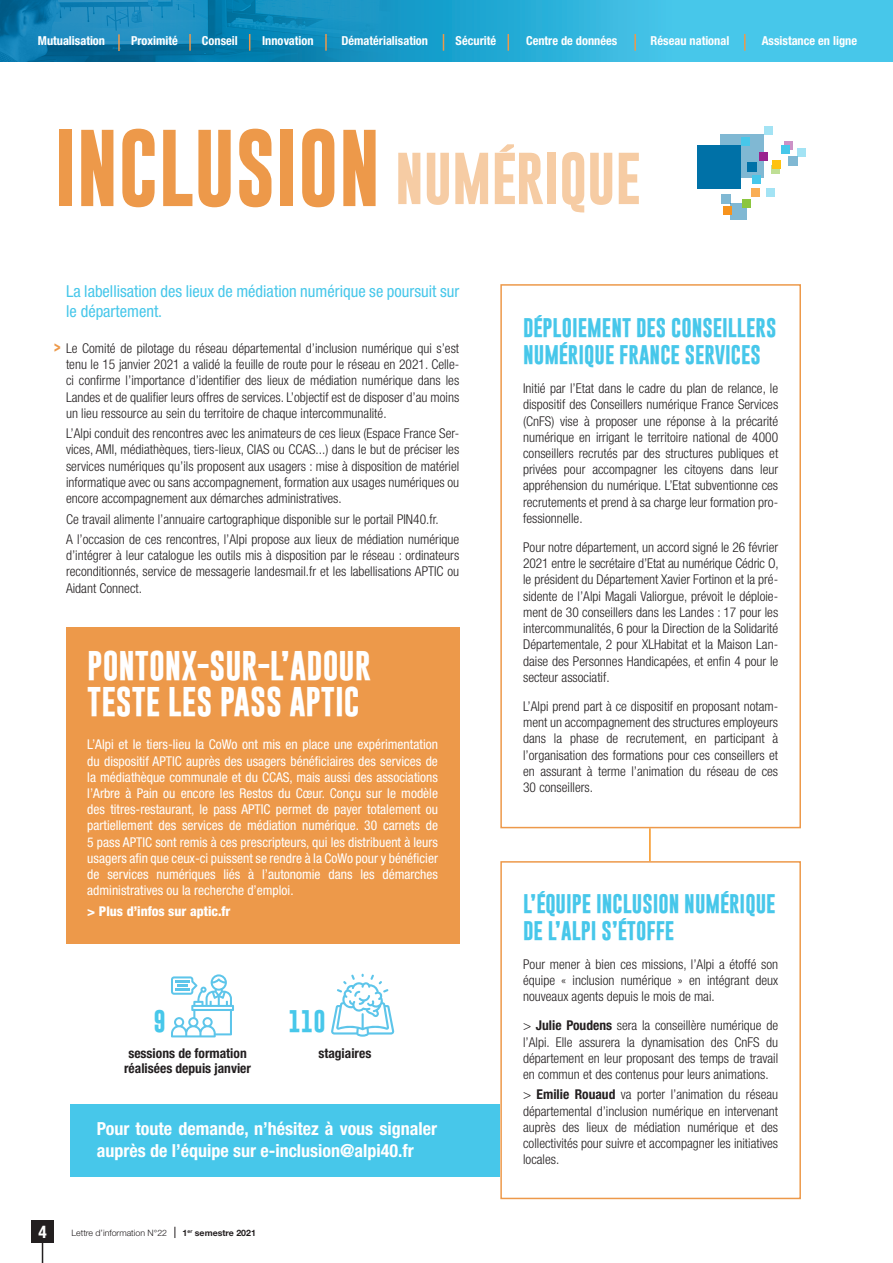
<style>
.page{position:relative;width:893px;height:1263px;background:#fff}
.page>*{position:absolute;margin:0;border:0;box-sizing:border-box;transform-origin:0 0}
.Titre_orange_clair{font:700 78px "Gobold";color:#ed994a}
.t1{font:700 52.5px "Gobold";color:#f6cca4}
.Titre_blanc{font:700 30px/36px "Gobold";color:#fff}
.Titre_bleu{font:700 22.65px "Gobold";color:#47c7ea}
.Titre_bleu-2{font:700 19.5px/27.2px "Gobold";color:#47c7ea}
.Texte_courant{font:700 condensed 18px/21.6px "Helvetica Neue LT Std";color:#fff}
.t2{font:700 condensed 17.25px "Helvetica Neue LT Std";color:#fff}
.Chapo{font:condensed 16.5px/19.8px "Helvetica Neue LT Std";color:#47c7ea}
.Texte_courant-2{font:300 condensed 13.5px/16.2px "Helvetica Neue LT Std";color:#231f20;text-align:justify}
.Texte_courant_blanc{font:condensed 13.5px/16.2px "Helvetica Neue LT Std";color:#fff;text-align:justify}
.Sous_titre_bleu{font:700 condensed 13.5px/15px "Helvetica Neue LT Std";color:#231f20;text-align:center}
.Texte_courant_blanc-2{font:800 condensed 13.5px "Helvetica Neue LT Std";color:#fff}
.t3{font:700 condensed 12.3px "Helvetica Neue LT Std";color:#fff}
.t4{font:300 8.85px "Helvetica Neue LT Std";color:#231f20}
.t5{font:700 8.85px "Helvetica Neue LT Std";color:#231f20}
.s1{font-family:"Gobold";font-weight:700;font-stretch:normal;color:#ed994a}
.s2{font-weight:700}
</style>
<div class="page">
<svg style="left:42px;top:1243px;width:1px;height:20px"></svg>
<div style="left:31px;top:1220px;width:23px;height:23px;background:#231f20"></div>
<svg style="left:405px;top:0;width:488px;height:62px;background:#37b9e0"></svg>
<img style="left:0;top:0;width:405px;height:62px">
<svg style="left:118px;top:34px;width:2px;height:17px"></svg>
<svg style="left:189px;top:34px;width:2px;height:17px"></svg>
<svg style="left:249px;top:34px;width:1px;height:17px"></svg>
<svg style="left:325px;top:34px;width:2px;height:17px"></svg>
<svg style="left:443px;top:34px;width:1px;height:17px"></svg>
<svg style="left:507px;top:34px;width:2px;height:17px"></svg>
<svg style="left:634px;top:34px;width:2px;height:17px"></svg>
<svg style="left:744px;top:34px;width:1px;height:17px"></svg>
<div style="left:720px;top:135px;width:44px;height:43px;background:#80b8d3"></div>
<div style="left:747px;top:163px;width:9px;height:9px;background:#0071a7"></div>
<div style="left:788px;top:157px;width:9px;height:9px;background:#80b8d3"></div>
<div style="left:721px;top:194px;width:9px;height:9px;background:#80b8d3"></div>
<div style="left:730px;top:203px;width:17px;height:17px;background:#80b8d3"></div>
<div style="left:723px;top:206px;width:9px;height:8px;background:#f7931d"></div>
<div style="left:751px;top:188px;width:9px;height:9px;background:#f9ae55"></div>
<div style="left:742px;top:199px;width:9px;height:9px;background:#8bc63e"></div>
<div style="left:752px;top:175px;width:9px;height:9px;background:#47c7ea"></div>
<div style="left:766px;top:188px;width:9px;height:9px;background:#a3e3f4"></div>
<div style="left:764px;top:126px;width:9px;height:9px;background:#a3e3f4"></div>
<div style="left:741px;top:137px;width:9px;height:8px;background:#47c7ea"></div>
<div style="left:797px;top:148px;width:9px;height:9px;background:#a3e3f4"></div>
<svg style="left:771px;top:165px;width:9px;height:9px"></svg>
<div style="left:772px;top:160px;width:9px;height:8px;background:#fec210"></div>
<div style="left:759px;top:152px;width:9px;height:9px;background:#99248e"></div>
<div style="left:784px;top:141px;width:9px;height:9px;background:#cc91c6"></div>
<div style="left:698px;top:145px;width:43px;height:44px;background:#0071a7"></div>
<div style="left:781px;top:145px;width:9px;height:9px;background:#47c7ea"></div>
<div style="left:66px;top:627px;width:393px;height:316px;background:#ed994a"></div>
<div style="left:500px;top:861px;width:301px;height:338px;border:2px solid #ed994a"></div>
<div style="left:500px;top:284px;width:301px;height:544px;border:2px solid #ed994a"></div>
<div style="left:70px;top:1104px;width:430px;height:72px;background:#47c7ea"></div>
<hr style="left:649px;top:828px;width:2px;height:33px;background:#f7931d">
<svg style="left:171px;top:974px;width:63px;height:63px"></svg>
<svg style="left:331px;top:974px;width:63px;height:63px"></svg>
<p class="t3" style="left:38px;top:33px;width:69px">Mutualisation</p>
<p class="t3" style="left:131px;top:33px;width:48px">Proximité</p>
<p class="t3" style="left:202px;top:33px;width:37px">Conseil</p>
<p class="t3" style="left:262px;top:33px;width:53px">Innovation</p>
<p class="t3" style="left:341px;top:33px;width:88px">Dématérialisation</p>
<p class="t3" style="left:456px;top:33px;width:42px">Sécurité</p>
<p class="t3" style="left:526px;top:33px;width:93px">Centre de données</p>
<p class="t3" style="left:651px;top:33px;width:80px">Réseau national</p>
<p class="t3" style="left:762px;top:33px;width:97px">Assistance en ligne</p>
<p class="Titre_orange_clair" style="left:54px;top:117px;width:328px">INCLUSION</p>
<p class="t1" style="left:395px;top:144px;width:247px">NUMÉRIQUE</p>
<p class="Chapo" style="left:66px;top:281px;width:395px">La labellisation des lieux de médiation numérique se poursuit sur le département.</p>
<p class="Texte_courant-2" style="left:66px;top:340px;width:395px;text-indent:-12px"><span class="s1">&gt;</span> Le Comité de pilotage du réseau départemental d’inclusion numérique qui s’est tenu le 15 janvier 2021 a validé la feuille de route pour le réseau en 2021. Celle&shy;ci confirme l’importance d’identifier des lieux de médiation numérique dans les Landes et de qualifier leurs offres de services. L’objectif est de disposer d’au moins un lieu ressource au sein du territoire de chaque intercommunalité.</p>
<p class="Texte_courant-2" style="left:66px;top:425px;width:395px">L’Alpi conduit des rencontres avec les animateurs de ces lieux (Espace France Ser&shy;vices, AMI, médiathèques, tiers-lieux, CIAS ou CCAS...) dans le but de préciser les services numériques qu’ils proposent aux usagers : mise à disposition de matériel informatique avec ou sans accompagnement, formation aux usages numériques ou encore accompagnement aux démarches administratives.</p>
<p class="Texte_courant-2" style="left:66px;top:511px;width:374px">Ce travail alimente l’annuaire cartographique disponible sur le portail PIN40.fr.</p>
<p class="Texte_courant-2" style="left:66px;top:531px;width:395px">A l’occasion de ces rencontres, l’Alpi propose aux lieux de médiation numérique d’intégrer à leur catalogue les outils mis à disposition par le réseau : ordinateurs reconditionnés, service de messagerie landesmail.fr et les labellisations APTIC ou Aidant Connect.</p>
<p class="Titre_blanc" style="left:87px;top:648px;width:285px">PONTONX-SUR-L’ADOUR<br>TESTE LES PASS APTIC</p>
<p class="Texte_courant_blanc" style="left:87px;top:736px;width:352px">L’Alpi et le tiers-lieu la CoWo ont mis en place une expérimentation du dispositif APTIC auprès des usagers bénéficiaires des services de la médiathèque communale et du CCAS, mais aussi des associations l’Arbre à Pain ou encore les Restos du Cœur. Conçu sur le modèle des titres-restaurant, le pass APTIC permet de payer totalement ou partiellement des services de médiation numérique. 30 carnets de 5 pass APTIC sont remis à ces prescripteurs, qui les distribuent à leurs usagers afin que ceux-ci puissent se rendre à la CoWo pour y bénéficier de services numériques liés à l’autonomie dans les démarches administratives ou la recherche d’emploi.</p>
<p class="Texte_courant_blanc-2" style="left:87px;top:902px;width:145px">&gt; Plus d’infos sur aptic.fr</p>
<p class="Titre_bleu" style="left:153px;top:1007px;width:14px">9</p>
<p class="Titre_bleu" style="left:289px;top:1007px;width:38px">110</p>
<p class="Sous_titre_bleu" style="left:124px;top:1046px;width:128px">sessions de formation réalisées depuis janvier</p>
<p class="Sous_titre_bleu" style="left:318px;top:1046px;width:54px">stagiaires</p>
<p class="Texte_courant" style="left:97px;top:1117px;width:342px">Pour toute demande, n’hésitez à vous signaler auprès de l’équipe sur e-inclusion@alpi40.fr</p>
<p class="t2" style="left:38px;top:1221px;width:10px">4</p>
<p class="t4" style="left:71px;top:1227px;width:97px">Lettre d’information N°22</p>
<p class="t5" style="left:183px;top:1227px;width:75px">1<sup>er</sup> semestre 2021</p>
<p class="Titre_bleu-2" style="left:523px;top:314px;width:255px">DÉPLOIEMENT DES CONSEILLERS<br>NUMÉRIQUE FRANCE SERVICES</p>
<p class="Texte_courant-2" style="left:523px;top:380px;width:257px">Initié par l’Etat dans le cadre du plan de relance, le dispositif des Conseillers numérique France Services (CnFS) vise à proposer une réponse à la précarité numérique en irrigant le territoire national de 4000 conseillers recrutés par des structures publiques et privées pour accompagner les citoyens dans leur appréhension du numérique. L’Etat subventionne ces recrutements et prend à sa charge leur formation pro&shy;fessionnelle.</p>
<p class="Texte_courant-2" style="left:523px;top:539px;width:257px">Pour notre département, un accord signé le 26 février 2021 entre le secrétaire d’Etat au numérique Cédric O, le président du Département Xavier Fortinon et la pré&shy;sidente de l’Alpi Magali Valiorgue, prévoit le déploie&shy;ment de 30 conseillers dans les Landes : 17 pour les intercommunalités, 6 pour la Direction de la Solidarité Départementale, 2 pour XLHabitat et la Maison Lan&shy;daise des Personnes Handicapées, et enfin 4 pour le secteur associatif.</p>
<p class="Texte_courant-2" style="left:523px;top:698px;width:257px">L’Alpi prend part à ce dispositif en proposant notam&shy;ment un accompagnement des structures employeurs dans la phase de recrutement, en participant à l’organisation des formations pour ces conseillers et en assurant à terme l’animation du réseau de ces 30 conseillers.</p>
<p class="Titre_bleu-2" style="left:523px;top:890px;width:254px">L’ÉQUIPE INCLUSION NUMÉRIQUE<br>DE L’ALPI S’ÉTOFFE</p>
<p class="Texte_courant-2" style="left:523px;top:956px;width:257px">Pour mener à bien ces missions, l’Alpi a étoffé son équipe « inclusion numérique » en intégrant deux nouveaux agents depuis le mois de mai.</p>
<p class="Texte_courant-2" style="left:523px;top:1017px;width:257px">&gt; <span class="s2">Julie Poudens</span> sera la conseillère numérique de l’Alpi. Elle assurera la dynamisation des CnFS du département en leur proposant des temps de travail en commun et des contenus pour leurs animations.</p>
<p class="Texte_courant-2" style="left:523px;top:1086px;width:257px">&gt; <span class="s2">Emilie Rouaud</span> va porter l’animation du réseau départemental d’inclusion numérique en intervenant auprès des lieux de médiation numérique et des collectivités pour suivre et accompagner les initiatives locales.</p>
</div>
